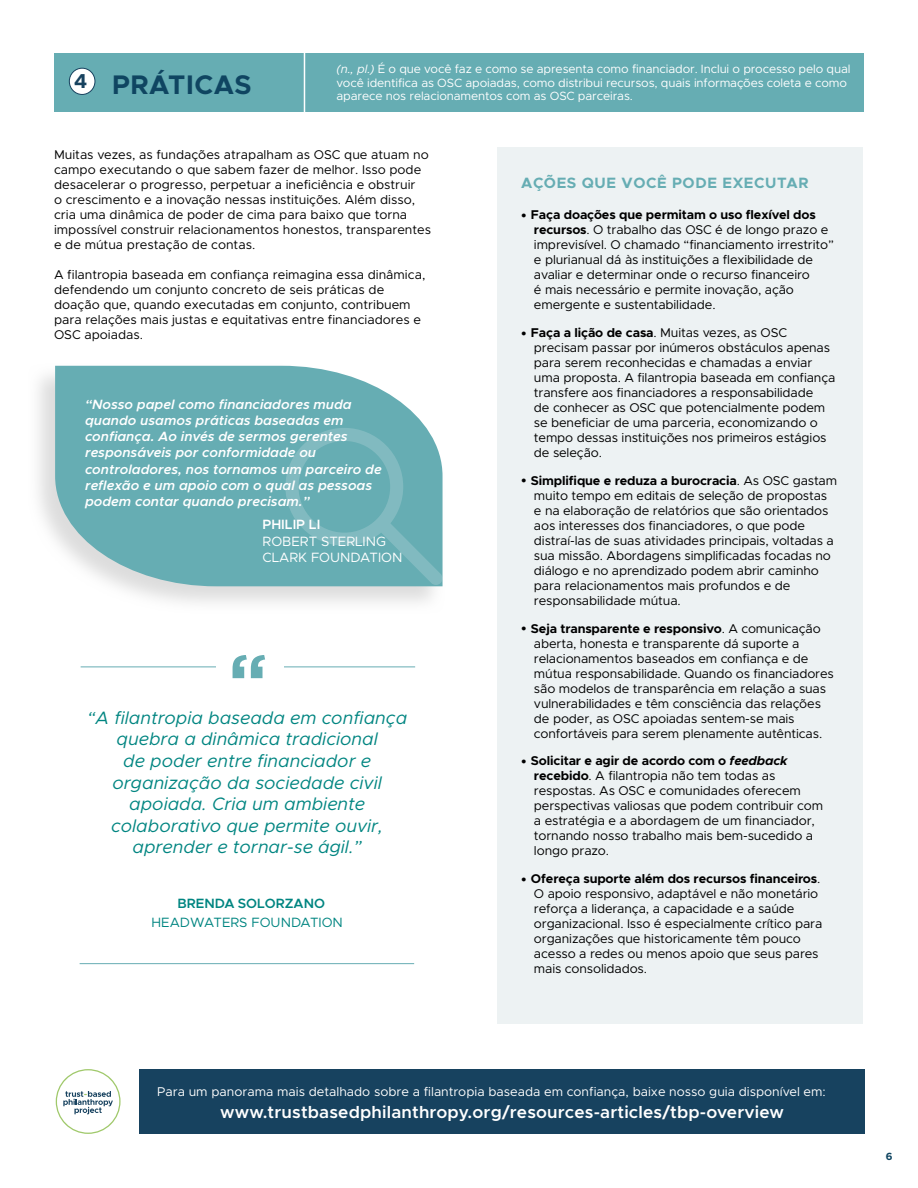
<style>
.page{position:relative;width:918px;height:1188px;background:#fff}
.page>*{position:absolute;margin:0;border:0;box-sizing:border-box;transform-origin:0 0}
.t1{font:700 72px "Gotham";color:#66adb3}
.t2{font:700 27px "Metropolis";letter-spacing:.02em;color:#0f4561}
.t3{font:700 20.25px "Metropolis";color:#17425f}
.t4{font:italic 18px/21.6px "Metropolis";color:#008581;text-align:center}
.t5{font:600 17.25px "Metropolis";letter-spacing:.01em;color:#fff}
.t6{font:700 15px "Metropolis";letter-spacing:.04em;color:#66adb3}
.t7{font:italic 600 13.5px/16.2px "Metropolis";color:#fff}
.t8{font:13.5px/16.2px "Metropolis";color:#fff}
.t9{font:13.5px "Metropolis";color:#008581}
.t10{font:600 13.5px "Metropolis";color:#008581}
.t11{font:600 13.5px "Metropolis";color:#fff}
.t12{font:12.75px/15px "Metropolis";letter-spacing:-.01em;color:#000}
.t13{font:12.75px "Metropolis";color:#fff}
.t14{font:12px/13.5px "Metropolis";letter-spacing:-.01em;color:#fff}
.t15{font:700 10.5px "Metropolis";color:#0f4561}
.s1{font-style:italic}
.s2{font-family:"Arial";font-size:9px}
.s3{font-weight:700}
.s4{font-weight:700;font-style:italic}
</style>
<div class="page">
<svg style="left:38px;top:365px;width:405px;height:238px"></svg>
<svg style="left:55px;top:366px;width:388px;height:220px;background:#76b5ba"></svg>
<div style="left:139px;top:1069px;width:726px;height:65px;background:#17425f"></div>
<svg style="left:56px;top:1069px;width:65px;height:65px"></svg>
<div style="left:497px;top:147px;width:366px;height:877px;background:#edf2f3"></div>
<div style="left:54px;top:53px;width:810px;height:58px;background:#66adb3"></div>
<hr style="left:304px;top:41px;width:1px;height:81px;background:#fff">
<div style="left:69px;top:68px;width:26px;height:26px;background:#fff;border-radius:50%"></div>
<div style="left:69px;top:68px;width:26px;height:27px;border:1px solid #17425f;border-radius:50%"></div>
<svg style="left:285px;top:428px;width:158px;height:158px;background:#6db0b6"></svg>
<hr style="left:81px;top:667px;width:334px;height:1px;background:#66adb3">
<div style="left:216px;top:655px;width:68px;height:26px;background:#fff"></div>
<hr style="left:80px;top:963px;width:334px;height:1px;background:#66adb3">
<h3 class="t3" style="left:74px;top:68px;width:15px">4</h3>
<h2 class="t2" style="left:112px;top:68px;width:141px">PRÁTICAS</h2>
<p class="t14" style="left:337px;top:62px;width:516px"><span class="s1">(n., pl.)</span> É o que você faz e como se apresenta como financiador. Inclui o processo pelo qual você identifica as OSC apoiadas, como distribui recursos, quais informações coleta e como aparece nos relacionamentos com as OSC parceiras.</p>
<p class="t12" style="left:54px;top:147px;width:379px">Muitas vezes, as fundações atrapalham as OSC que atuam no campo executando o que sabem fazer de melhor. Isso pode desacelerar o progresso, perpetuar a ineficiência e obstruir<br>o crescimento e a inovação nessas instituições. Além disso, cria uma dinâmica de poder de cima para baixo que torna impossível construir relacionamentos honestos, transparentes e de mútua prestação de contas.</p>
<p class="t12" style="left:54px;top:267px;width:373px">A filantropia baseada em confiança reimagina essa dinâmica, defendendo um conjunto concreto de seis práticas de doação que, quando executadas em conjunto, contribuem para relações mais justas e equitativas entre financiadores e OSC apoiadas.</p>
<p class="t7" style="left:85px;top:396px;width:298px">“Nosso papel como financiadores muda quando usamos práticas baseadas em confiança. Ao invés de sermos gerentes responsáveis por conformidade ou controladores, nos tornamos um parceiro de reflexão e um apoio com o qual as pessoas podem contar quando precisam.”</p>
<p class="t11" style="left:263px;top:515px;width:59px">PHILIP LI</p>
<p class="t8" style="left:263px;top:533px;width:141px">ROBERT STERLING<br>CLARK FOUNDATION</p>
<h1 class="t1" style="left:228px;top:639px;width:40px">“</h1>
<h3 class="t4" style="left:87px;top:707px;width:321px">“A filantropia baseada em confiança quebra a dinâmica tradicional<br>de poder entre financiador e organização da sociedade civil apoiada. Cria um ambiente colaborativo que permite ouvir, aprender e tornar-se ágil.”</h3>
<p class="t10" style="left:177px;top:895px;width:149px">BRENDA SOLORZANO</p>
<p class="t9" style="left:152px;top:914px;width:193px">HEADWATERS FOUNDATION</p>
<p class="t6" style="left:521px;top:173px;width:289px">AÇÕES QUE VOCÊ PODE EXECUTAR</p>
<p class="t12" style="left:534px;top:207px;width:301px;text-indent:-13px"><span class="s2">●</span> <span class="s3">Faça doações que permitam o uso flexível dos recursos</span>. O trabalho das OSC é de longo prazo e imprevisível. O chamado “financiamento irrestrito” e plurianual dá às instituições a flexibilidade de avaliar e determinar onde o recurso financeiro<br>é mais necessário e permite inovação, ação emergente e sustentabilidade.</p>
<p class="t12" style="left:534px;top:325px;width:303px;text-indent:-13px"><span class="s2">●</span> <span class="s3">Faça a lição de casa</span>. Muitas vezes, as OSC precisam passar por inúmeros obstáculos apenas para serem reconhecidas e chamadas a enviar uma proposta. A filantropia baseada em confiança transfere aos financiadores a responsabilidade<br>de conhecer as OSC que potencialmente podem se beneficiar de uma parceria, economizando o tempo dessas instituições nos primeiros estágios de seleção.</p>
<p class="t12" style="left:534px;top:473px;width:305px;text-indent:-13px"><span class="s2">●</span> <span class="s3">Simplifique e reduza a burocracia</span>. As OSC gastam muito tempo em editais de seleção de propostas e na elaboração de relatórios que são orientados aos interesses dos financiadores, o que pode distraí-las de suas atividades principais, voltadas a sua missão. Abordagens simplificadas focadas no diálogo e no aprendizado podem abrir caminho para relacionamentos mais profundos e de responsabilidade mútua.</p>
<p class="t12" style="left:534px;top:621px;width:301px;text-indent:-13px"><span class="s2">●</span> <span class="s3">Seja transparente e responsivo</span>. A comunicação aberta, honesta e transparente dá suporte a relacionamentos baseados em confiança e de mútua responsabilidade. Quando os financiadores são modelos de transparência em relação a suas vulnerabilidades e têm consciência das relações de poder, as OSC apoiadas sentem-se mais confortáveis para serem plenamente autênticas.</p>
<p class="t12" style="left:534px;top:753px;width:291px;text-indent:-13px"><span class="s2">●</span> <span class="s3">Solicitar e agir de acordo com o</span> <span class="s4">feedback </span><span class="s3">recebido</span>. A filantropia não tem todas as respostas. As OSC e comunidades oferecem perspectivas valiosas que podem contribuir com a estratégia e a abordagem de um financiador, tornando nosso trabalho mais bem-sucedido a longo prazo.</p>
<p class="t12" style="left:534px;top:871px;width:290px;text-indent:-13px"><span class="s2">●</span> <span class="s3">Ofereça suporte além dos recursos financeiros</span>.<br>O apoio responsivo, adaptável e não monetário reforça a liderança, a capacidade e a saúde organizacional. Isso é especialmente crítico para organizações que historicamente têm pouco acesso a redes ou menos apoio que seus pares mais consolidados.</p>
<p class="t13" style="left:157px;top:1084px;width:670px">Para um panorama mais detalhado sobre a filantropia baseada em confiança, baixe nosso guia disponível em:</p>
<h3 class="t5" style="left:220px;top:1101px;width:565px">www.trustbasedphilanthropy.org/resources-articles/tbp-overview</h3>
<p class="t15" style="left:886px;top:1150px;width:8px">6</p>
</div>
